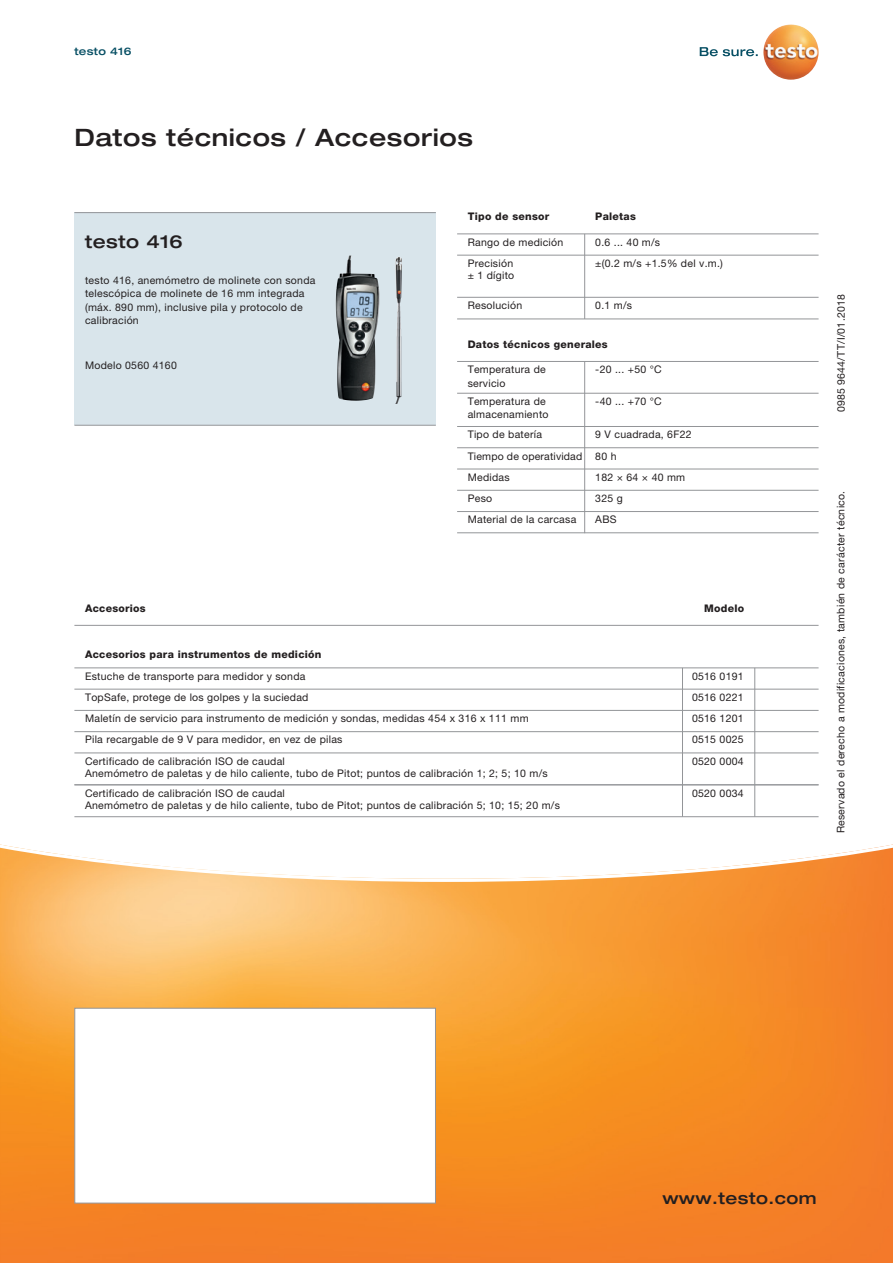
<style>
.page{position:relative;width:893px;height:1263px;background:#fff}
.page>*{position:absolute;margin:0;border:0;box-sizing:border-box;transform-origin:0 0}
.t1{font:500 expanded 24px "Helvetica Neue LTW1 G";letter-spacing:.025em;color:#231f20}
.t2{font:500 expanded 18px "Helvetica Neue LTW1 G";letter-spacing:.025em;color:#231f20}
.t3{font:500 expanded 16.5px "Helvetica Neue LTW1 G";letter-spacing:.025em;color:#231f20}
.t4{font:10.5px/13.5px "Helvetica Neue LTW1 G";letter-spacing:.025em;color:#231f20}
.t5{font:800 10.5px "Helvetica Neue LTW1 G";letter-spacing:.025em;color:#231f20}
.t6{font:500 expanded 10.5px "Helvetica Neue LTW1 G";letter-spacing:.025em;color:#074f64}
</style>
<div class="page">
<svg style="left:0;top:844px;width:893px;height:419px;background:#f79e46"></svg>
<div style="left:74px;top:213px;width:362px;height:212px;background:#d9e5eb"></div>
<hr style="left:74px;top:212px;width:362px;height:1px;background:#939598">
<hr style="left:74px;top:425px;width:362px;height:1px;background:#939598">
<img style="left:395px;top:257px;width:7px;height:147px">
<img style="left:336px;top:256px;width:44px;height:145px">
<svg style="left:700px;top:47px;width:58px;height:9px"></svg>
<img style="left:763px;top:24px;width:56px;height:56px;border-radius:28px">
<div style="left:74px;top:1008px;width:362px;height:195px;background:#fff;border:1px solid #939598"></div>
<hr style="left:457px;top:361px;width:362px;height:1px;background:#939598">
<hr style="left:457px;top:393px;width:362px;height:1px;background:#939598">
<hr style="left:457px;top:426px;width:362px;height:1px;background:#939598">
<hr style="left:457px;top:447px;width:362px;height:1px;background:#939598">
<hr style="left:457px;top:469px;width:362px;height:1px;background:#939598">
<hr style="left:457px;top:490px;width:362px;height:1px;background:#939598">
<hr style="left:457px;top:511px;width:362px;height:1px;background:#939598">
<hr style="left:457px;top:532px;width:362px;height:1px;background:#939598">
<hr style="left:584px;top:361px;width:1px;height:172px;background:#939598">
<hr style="left:74px;top:625px;width:745px;height:1px;background:#939598">
<hr style="left:74px;top:667px;width:745px;height:1px;background:#939598">
<hr style="left:74px;top:689px;width:745px;height:1px;background:#939598">
<hr style="left:74px;top:710px;width:745px;height:1px;background:#939598">
<hr style="left:74px;top:731px;width:745px;height:1px;background:#939598">
<svg style="left:682px;top:668px;width:1px;height:84px"></svg>
<svg style="left:754px;top:668px;width:1px;height:84px"></svg>
<hr style="left:74px;top:752px;width:745px;height:1px;background:#939598">
<hr style="left:682px;top:753px;width:1px;height:32px;background:#939598">
<hr style="left:754px;top:753px;width:1px;height:32px;background:#939598">
<hr style="left:74px;top:784px;width:745px;height:1px;background:#939598">
<hr style="left:74px;top:816px;width:745px;height:1px;background:#939598">
<hr style="left:682px;top:785px;width:1px;height:32px;background:#939598">
<hr style="left:754px;top:785px;width:1px;height:32px;background:#939598">
<hr style="left:457px;top:233px;width:362px;height:1px;background:#939598">
<hr style="left:584px;top:234px;width:1px;height:85px;background:#939598">
<hr style="left:457px;top:255px;width:362px;height:1px;background:#939598">
<hr style="left:457px;top:297px;width:362px;height:1px;background:#939598">
<hr style="left:457px;top:319px;width:362px;height:1px;background:#939598">
<p class="t6" style="left:74px;top:44px;width:59px">testo 416</p>
<h1 class="t1" style="left:74px;top:122px;width:400px">Datos técnicos / Accesorios</h1>
<h2 class="t2" style="left:85px;top:230px;width:99px">testo 416</h2>
<p class="t4" style="left:85px;top:273px;width:232px">testo 416, anemómetro de molinete con sonda telescópica de molinete de 16 mm integrada (máx. 890 mm), inclusive pila y protocolo de calibración</p>
<p class="t4" style="left:85px;top:358px;width:93px">Modelo 0560 4160</p>
<p class="t5" style="left:468px;top:210px;width:83px">Tipo de sensor</p>
<p class="t5" style="left:595px;top:210px;width:42px">Paletas</p>
<p class="t4" style="left:468px;top:231px;width:97px;line-height:21.3px">Rango de medición<br>Precisión</p>
<p class="t4" style="left:468px;top:268px;width:48px">± 1 dígito</p>
<p class="t4" style="left:468px;top:298px;width:56px">Resolución</p>
<p class="t4" style="left:595px;top:231px;width:129px;line-height:21.3px">0.6 ... 40 m/s<br>±(0.2 m/s +1.5% del v.m.)</p>
<p class="t4" style="left:595px;top:298px;width:38px">0.1 m/s</p>
<p class="t5" style="left:468px;top:338px;width:142px">Datos técnicos generales</p>
<p class="t4" style="left:468px;top:363px;width:80px">Temperatura de servicio</p>
<p class="t4" style="left:595px;top:363px;width:68px">-20 ... +50 °C</p>
<p class="t4" style="left:468px;top:394px;width:82px">Temperatura de almacenamiento</p>
<p class="t4" style="left:595px;top:394px;width:68px">-40 ... +70 °C</p>
<p class="t4" style="left:468px;top:428px;width:76px">Tipo de batería</p>
<p class="t4" style="left:468px;top:424px;width:225px;line-height:21.3px;text-indent:128px">9 V cuadrada, 6F22<br>Tiempo de operatividad 80 h<br>Medidas</p>
<p class="t4" style="left:595px;top:470px;width:91px">182 × 64 × 40 mm</p>
<p class="t4" style="left:468px;top:491px;width:26px">Peso</p>
<p class="t4" style="left:595px;top:491px;width:29px">325 g</p>
<p class="t4" style="left:468px;top:513px;width:110px">Material de la carcasa</p>
<p class="t4" style="left:595px;top:513px;width:23px">ABS</p>
<p class="t5" style="left:85px;top:602px;width:62px">Accesorios</p>
<p class="t5" style="left:704px;top:602px;width:42px">Modelo</p>
<p class="t5" style="left:85px;top:648px;width:238px">Accesorios para instrumentos de medición</p>
<p class="t4" style="left:85px;top:669px;width:222px">Estuche de transporte para medidor y sonda</p>
<p class="t4" style="left:692px;top:669px;width:53px">0516 0191</p>
<p class="t4" style="left:85px;top:690px;width:225px">TopSafe, protege de los golpes y la suciedad</p>
<p class="t4" style="left:692px;top:690px;width:53px">0516 0221</p>
<p class="t4" style="left:85px;top:712px;width:445px">Maletín de servicio para instrumento de medición y sondas, medidas 454 x 316 x 111 mm</p>
<p class="t4" style="left:692px;top:712px;width:53px">0516 1201</p>
<p class="t4" style="left:85px;top:733px;width:259px">Pila recargable de 9 V para medidor, en vez de pilas</p>
<p class="t4" style="left:692px;top:733px;width:53px">0515 0025</p>
<p class="t4" style="left:85px;top:754px;width:201px">Certificado de calibración ISO de caudal</p>
<p class="t4" style="left:692px;top:754px;width:53px">0520 0004</p>
<p class="t4" style="left:85px;top:763px;width:464px;line-height:20px">Anemómetro de paletas y de hilo caliente, tubo de Pitot; puntos de calibración 1; 2; 5; 10 m/s<br>Certificado de calibración ISO de caudal</p>
<p class="t4" style="left:692px;top:786px;width:53px">0520 0034</p>
<p class="t4" style="left:85px;top:798px;width:476px">Anemómetro de paletas y de hilo caliente, tubo de Pitot; puntos de calibración 5; 10; 15; 20 m/s</p>
<p class="t4" style="left:834px;top:412px;width:120px;rotate:-90deg">0985 9644/TT/I/01.2018</p>
<p class="t4" style="left:834px;top:833px;width:344px;rotate:-90deg">Reservado el derecho a modificaciones, también de carácter técnico.</p>
<h3 class="t3" style="left:662px;top:1187px;width:156px">www.testo.com</h3>
</div>
